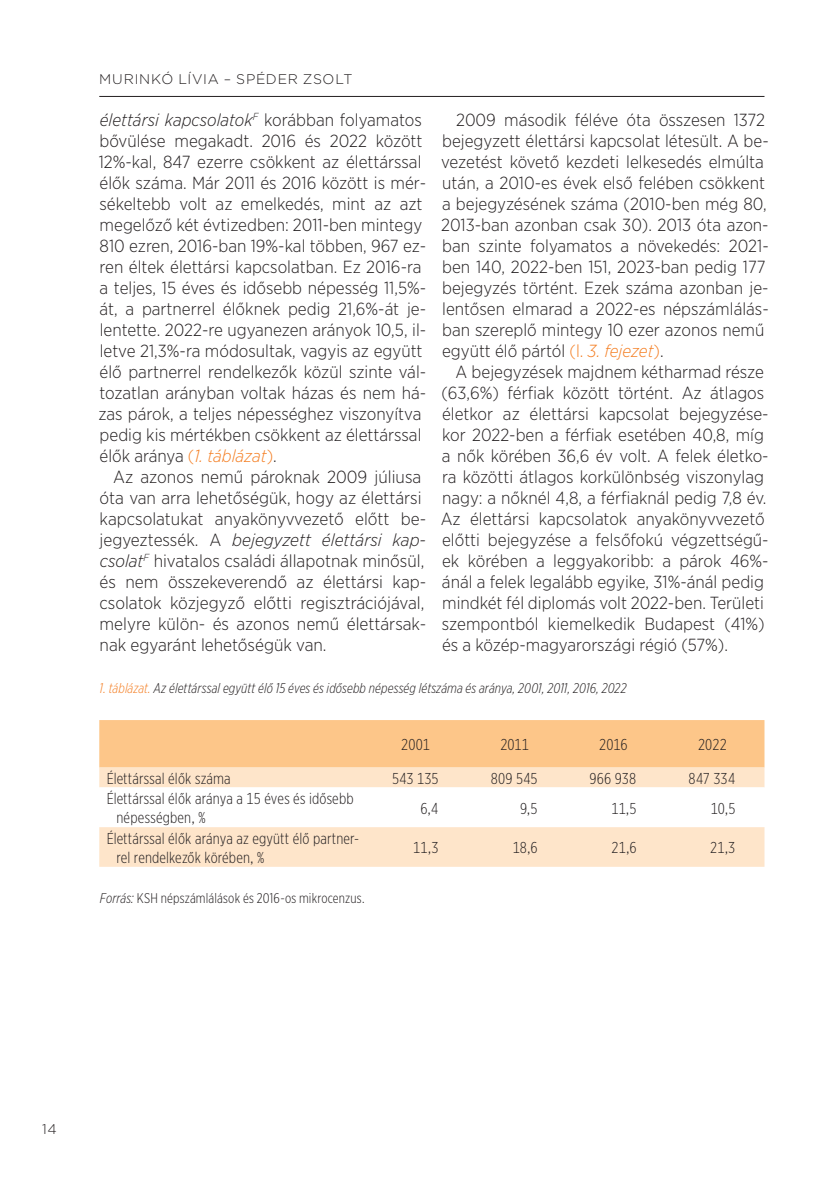
<style>
.page{position:relative;width:834px;height:1181px;background:#fff}
.page>*{position:absolute;margin:0;border:0;box-sizing:border-box;transform-origin:0 0}
.t1{font:300 17.5px/21px "Gotham Narrow";color:#231f20}
.t2{font:300 15.75px/18.9px "Gotham X Narrow";letter-spacing:.01em;color:#231f20}
.t3{font:italic 300 14px "Gotham X Narrow";letter-spacing:.01em;color:#231f20}
.t4{font:300 14px "Gotham X Narrow";letter-spacing:.01em;color:#231f20}
.t5{font:300 14px "Gotham";letter-spacing:.045em;color:#231f20}
.s1{font-style:italic}
.s2{color:#f47d21}
.s3{font-style:italic;color:#f47d21}
</style>
<div class="page">
<hr style="left:99px;top:96px;width:665px;height:1px;background:#231f20">
<div style="left:99px;top:720px;width:665px;height:47px;background:#fdc689"></div>
<div style="left:99px;top:767px;width:665px;height:100px;background:#fee5ca"></div>
<svg style="left:99px;top:787px;width:665px;height:40px"></svg>
<p class="t5" style="left:99px;top:70px;width:255px">MURINKÓ LÍVIA – SPÉDER ZSOLT</p>
<p class="t1" style="left:98px;top:109px;width:329px"><span class="s1">élettársi kapcsolatok</span><sup>F</sup> korábban folyamatos bővülése megakadt. 2016 és 2022 között 12%-kal, 847 ezerre csökkent az élettárssal élők száma. Már 2011 és 2016 között is mér&shy;sékeltebb volt az emelkedés, mint az azt megelőző két évtizedben: 2011-ben mintegy 810 ezren, 2016-ban 19%-kal többen, 967 ez&shy;ren éltek élettársi kapcsolatban. Ez 2016-ra a teljes, 15 éves és idősebb népesség 11,5%- át, a partnerrel élőknek pedig 21,6%-át je&shy;lentette. 2022-re ugyanezen arányok 10,5, il&shy;letve 21,3%-ra módosultak, vagyis az együtt élő partnerrel rendelkezők közül szinte vál&shy;tozatlan arányban voltak házas és nem há&shy;zas párok, a teljes népességhez viszonyítva pedig kis mértékben csökkent az élettárssal élők aránya <span class="s2">(</span><span class="s3">1. táblázat</span><span class="s2">)</span>.</p>
<p class="t1" style="left:99px;top:466px;width:328px;text-indent:14px">Az azonos nemű pároknak 2009 júliusa óta van arra lehetőségük, hogy az élettársi kapcsolatukat anyakönyvvezető előtt be&shy;jegyeztessék. A <span class="s1">bejegyzett élettársi kap&shy;csolat</span><sup>F</sup> hivatalos családi állapotnak minősül, és nem összekeverendő az élettársi kap&shy;csolatok közjegyző előtti regisztrációjával, melyre külön- és azonos nemű élettársak&shy;nak egyaránt lehetőségük van.</p>
<p class="t1" style="left:441px;top:109px;width:329px;text-indent:15px">2009 második féléve óta összesen 1372 bejegyzett élettársi kapcsolat létesült. A be&shy;vezetést követő kezdeti lelkesedés elmúlta után, a 2010-es évek első felében csökkent a bejegyzésének száma (2010-ben még 80, 2013-ban azonban csak 30). 2013 óta azon&shy;ban szinte folyamatos a növekedés: 2021- ben 140, 2022-ben 151, 2023-ban pedig 177 bejegyzés történt. Ezek száma azonban je&shy;lentősen elmarad a 2022-es népszámlálás&shy;ban szereplő mintegy 10 ezer azonos nemű együtt élő pártól <span class="s2">(l.</span> <span class="s3">3. fejezet</span><span class="s2">)</span>.</p>
<p class="t1" style="left:440px;top:361px;width:329px;text-indent:15px">A bejegyzések majdnem kétharmad része (63,6%) férfiak között történt. Az átlagos életkor az élettársi kapcsolat bejegyzése&shy;kor 2022-ben a férfiak esetében 40,8, míg a nők körében 36,6 év volt. A felek életko&shy;ra közötti átlagos korkülönbség viszonylag nagy: a nőknél 4,8, a férfiaknál pedig 7,8 év.<br>Az élettársi kapcsolatok anyakönyvvezető előtti bejegyzése a felsőfokú végzettségű&shy;ek körében a leggyakoribb: a párok 46%- ánál a felek legalább egyike, 31%-ánál pedig mindkét fél diplomás volt 2022-ben. Területi szempontból kiemelkedik Budapest (41%) és a közép-magyarországi régió (57%).</p>
<p class="t3" style="left:99px;top:680px;width:528px"><span class="s2">1. táblázat.</span> Az élettárssal együtt élő 15 éves és idősebb népesség létszáma és aránya, 2001, 2011, 2016, 2022</p>
<p class="t2" style="left:401px;top:735px;width:30px">2001</p>
<p class="t2" style="left:500px;top:735px;width:30px">2011</p>
<p class="t2" style="left:599px;top:735px;width:30px">2016</p>
<p class="t2" style="left:698px;top:735px;width:30px">2022</p>
<p class="t2" style="left:107px;top:768px;width:125px">Élettárssal élők száma</p>
<p class="t2" style="left:392px;top:768px;width:48px">543 135</p>
<p class="t2" style="left:491px;top:768px;width:48px">809 545</p>
<p class="t2" style="left:589px;top:768px;width:48px">966 938</p>
<p class="t2" style="left:688px;top:768px;width:48px">847 334</p>
<p class="t2" style="left:116px;top:789px;width:238px;text-indent:-10px">Élettárssal élők aránya a 15 éves és idősebb népességben, %</p>
<p class="t2" style="left:420px;top:798px;width:19px">6,4</p>
<p class="t2" style="left:520px;top:798px;width:19px">9,5</p>
<p class="t2" style="left:611px;top:798px;width:27px">11,5</p>
<p class="t2" style="left:710px;top:798px;width:26px">10,5</p>
<p class="t2" style="left:116px;top:828px;width:244px;text-indent:-10px">Élettárssal élők aránya az együtt élő partner&shy;rel rendelkezők körében, %</p>
<p class="t2" style="left:413px;top:838px;width:27px">11,3</p>
<p class="t2" style="left:512px;top:838px;width:26px">18,6</p>
<p class="t2" style="left:611px;top:838px;width:26px">21,6</p>
<p class="t2" style="left:710px;top:838px;width:27px">21,3</p>
<p class="t4" style="left:100px;top:890px;width:266px"><span class="s1">Forrás:</span> KSH népszámlálások és 2016-os mikrocenzus.</p>
<p class="t5" style="left:42px;top:1120px;width:16px">14</p>
</div>
